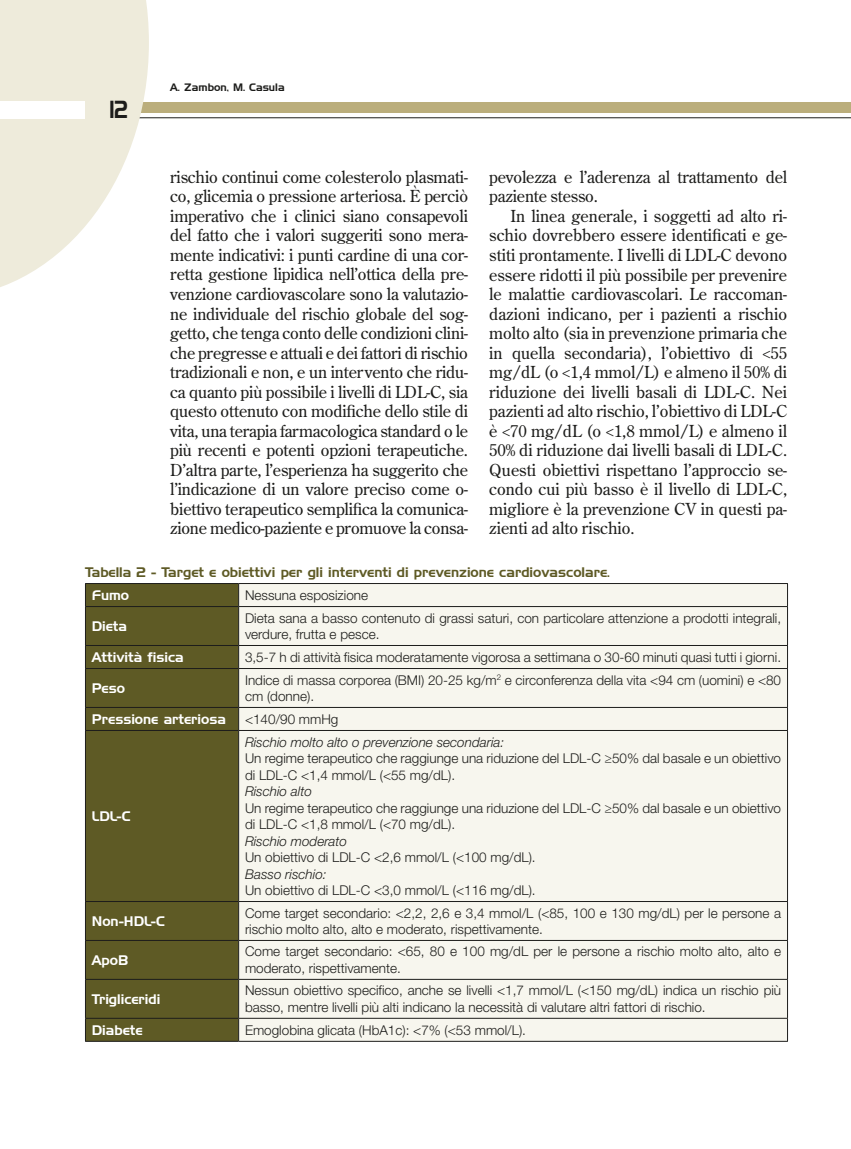
<style>
.page{position:relative;width:851px;height:1149px;background:#fff}
.page>*{position:absolute;margin:0;border:0;box-sizing:border-box;transform-origin:0 0}
.t1{font:24px "Handel Gothic BT";color:#1d1d1b;scale:.8 1}
.t2{font:16.5px/19.5px "Century Old Style Std";letter-spacing:-.01em;color:#1d1d1b;text-align:justify}
.t3{font:300 13.5px/16.5px "Helvetica Neue LT Std";color:#1d1d1b}
.t4{font:13.5px "Handel Gothic BT";color:#fff}
.t5{font:italic 300 13.5px "Helvetica Neue LT Std";color:#1d1d1b}
.t6{font:13.5px "Handel Gothic BT";color:#5e5a25}
.t7{font:10.5px "Handel Gothic BT";color:#1d1d1b}
</style>
<div class="page">
<hr style="left:0;top:117px;width:850px;height:1px;background:#1d1d1b">
<div style="left:0;top:102px;width:850px;height:11px;background:#bbae7c"></div>
<svg style="left:0;top:0;width:149px;height:287px;fill:#eeebdb"></svg>
<div style="left:0;top:101px;width:85px;height:17px;background:#fff"></div>
<div style="left:86px;top:584px;width:152px;height:456px;background:#5e5a25"></div>
<div style="left:239px;top:584px;width:548px;height:456px;background:#f7f6ee"></div>
<hr style="left:85px;top:583px;width:153px;height:1px;background:#1d1d1b">
<svg style="left:85px;top:583px;width:1px;height:23px"></svg>
<hr style="left:238px;top:583px;width:549px;height:1px;background:#1d1d1b">
<svg style="left:238px;top:583px;width:1px;height:23px"></svg>
<svg style="left:787px;top:583px;width:1px;height:23px"></svg>
<hr style="left:85px;top:606px;width:153px;height:1px;background:#1d1d1b">
<hr style="left:85px;top:606px;width:1px;height:39px;background:#1d1d1b">
<hr style="left:238px;top:606px;width:549px;height:1px;background:#1d1d1b">
<hr style="left:238px;top:606px;width:1px;height:39px;background:#1d1d1b">
<hr style="left:787px;top:606px;width:1px;height:39px;background:#1d1d1b">
<hr style="left:85px;top:645px;width:153px;height:1px;background:#1d1d1b">
<svg style="left:85px;top:645px;width:1px;height:23px"></svg>
<hr style="left:238px;top:645px;width:549px;height:1px;background:#1d1d1b">
<svg style="left:238px;top:645px;width:1px;height:23px"></svg>
<svg style="left:787px;top:645px;width:1px;height:23px"></svg>
<hr style="left:85px;top:668px;width:153px;height:1px;background:#1d1d1b">
<hr style="left:85px;top:668px;width:1px;height:38px;background:#1d1d1b">
<hr style="left:238px;top:668px;width:549px;height:1px;background:#1d1d1b">
<hr style="left:238px;top:668px;width:1px;height:38px;background:#1d1d1b">
<hr style="left:787px;top:668px;width:1px;height:38px;background:#1d1d1b">
<hr style="left:85px;top:706px;width:153px;height:1px;background:#1d1d1b">
<svg style="left:85px;top:707px;width:1px;height:22px"></svg>
<hr style="left:238px;top:706px;width:549px;height:1px;background:#1d1d1b">
<svg style="left:238px;top:707px;width:1px;height:22px"></svg>
<svg style="left:787px;top:707px;width:1px;height:22px"></svg>
<hr style="left:85px;top:729px;width:153px;height:1px;background:#1d1d1b">
<hr style="left:85px;top:730px;width:1px;height:170px;background:#1d1d1b">
<hr style="left:238px;top:729px;width:549px;height:1px;background:#1d1d1b">
<hr style="left:238px;top:730px;width:1px;height:170px;background:#1d1d1b">
<hr style="left:787px;top:730px;width:1px;height:170px;background:#1d1d1b">
<hr style="left:85px;top:900px;width:153px;height:1px;background:#1d1d1b">
<hr style="left:85px;top:901px;width:1px;height:38px;background:#1d1d1b">
<hr style="left:238px;top:900px;width:549px;height:1px;background:#1d1d1b">
<hr style="left:238px;top:901px;width:1px;height:38px;background:#1d1d1b">
<hr style="left:787px;top:901px;width:1px;height:38px;background:#1d1d1b">
<hr style="left:85px;top:939px;width:153px;height:1px;background:#1d1d1b">
<hr style="left:85px;top:940px;width:1px;height:38px;background:#1d1d1b">
<hr style="left:238px;top:939px;width:549px;height:1px;background:#1d1d1b">
<hr style="left:238px;top:940px;width:1px;height:38px;background:#1d1d1b">
<hr style="left:787px;top:940px;width:1px;height:38px;background:#1d1d1b">
<hr style="left:85px;top:978px;width:153px;height:1px;background:#1d1d1b">
<hr style="left:85px;top:979px;width:1px;height:38px;background:#1d1d1b">
<hr style="left:238px;top:978px;width:549px;height:1px;background:#1d1d1b">
<hr style="left:238px;top:979px;width:1px;height:38px;background:#1d1d1b">
<hr style="left:787px;top:979px;width:1px;height:38px;background:#1d1d1b">
<hr style="left:85px;top:1017px;width:153px;height:1px;background:#1d1d1b">
<svg style="left:85px;top:1018px;width:1px;height:22px"></svg>
<hr style="left:238px;top:1017px;width:549px;height:1px;background:#1d1d1b">
<svg style="left:238px;top:1018px;width:1px;height:22px"></svg>
<svg style="left:787px;top:1018px;width:1px;height:22px"></svg>
<hr style="left:85px;top:1040px;width:153px;height:1px;background:#1d1d1b">
<hr style="left:238px;top:1040px;width:549px;height:1px;background:#1d1d1b">
<h1 class="t1" style="left:109px;top:95px;width:24px">12</h1>
<p class="t7" style="left:170px;top:81px;width:116px">A. Zambon, M. Casula</p>
<p class="t2" style="left:170px;top:167px;width:299px">rischio continui come colesterolo plasmati&shy;co, glicemia o pressione arteriosa. È perciò imperativo che i clinici siano consapevoli del fatto che i valori suggeriti sono mera&shy;mente indicativi: i punti cardine di una cor&shy;retta gestione lipidica nell’ottica della pre&shy;venzione cardiovascolare sono la valutazio&shy;ne individuale del rischio globale del sog&shy;getto, che tenga conto delle condizioni clini&shy;che pregresse e attuali e dei fattori di rischio tradizionali e non, e un intervento che ridu&shy;ca quanto più possibile i livelli di LDL-C, sia questo ottenuto con modifiche dello stile di vita, una terapia farmacologica standard o le più recenti e potenti opzioni terapeutiche.<br>D’altra parte, l’esperienza ha suggerito che l’indicazione di un valore preciso come o&shy;biettivo terapeutico semplifica la comunica&shy;zione medico-paziente e promuove la consa-</p>
<p class="t2" style="left:489px;top:167px;width:299px">pevolezza e l’aderenza al trattamento del paziente stesso.</p>
<p class="t2" style="left:489px;top:206px;width:299px;text-indent:21px">In linea generale, i soggetti ad alto ri&shy;schio dovrebbero essere identificati e ge&shy;stiti prontamente. I livelli di LDL-C devono essere ridotti il più possibile per prevenire le malattie cardiovascolari. Le raccoman&shy;dazioni indicano, per i pazienti a rischio molto alto (sia in prevenzione primaria che in quella secondaria), l’obiettivo di &lt;55 mg/dL (o &lt;1,4 mmol/L) e almeno il 50% di riduzione dei livelli basali di LDL-C. Nei pazienti ad alto rischio, l’obiettivo di LDL-C è &lt;70 mg/dL (o &lt;1,8 mmol/L) e almeno il 50% di riduzione dai livelli basali di LDL-C.<br>Questi obiettivi rispettano l’approccio se&shy;condo cui più basso è il livello di LDL-C, migliore è la prevenzione CV in questi pa&shy;zienti ad alto rischio.</p>
<p class="t6" style="left:85px;top:564px;width:526px">Tabella 2 - Target e obiettivi per gli interventi di prevenzione cardiovascolare.</p>
<p class="t4" style="left:92px;top:587px;width:39px">Fumo</p>
<p class="t3" style="left:245px;top:586px;width:125px">Nessuna esposizione</p>
<p class="t4" style="left:92px;top:618px;width:37px">Dieta</p>
<p class="t3" style="left:245px;top:609px;width:537px">Dieta sana a basso contenuto di grassi saturi, con particolare attenzione a prodotti integrali, verdure, frutta e pesce.</p>
<p class="t4" style="left:92px;top:649px;width:93px">Attività fisica</p>
<p class="t3" style="left:245px;top:648px;width:537px">3,5-7 h di attività fisica moderatamente vigorosa a settimana o 30-60 minuti quasi tutti i giorni.</p>
<p class="t4" style="left:92px;top:680px;width:35px">Peso</p>
<p class="t3" style="left:245px;top:671px;width:537px">Indice di massa corporea (BMI) 20-25 kg/m<sup>2</sup> e circonferenza della vita &lt;94 cm (uomini) e &lt;80 cm (donne).</p>
<p class="t4" style="left:92px;top:710px;width:136px">Pressione arteriosa</p>
<p class="t3" style="left:245px;top:710px;width:95px">&lt;140/90 mmHg</p>
<p class="t4" style="left:92px;top:807px;width:40px">LDL-C</p>
<p class="t5" style="left:245px;top:733px;width:261px">Rischio molto alto o prevenzione secondaria:</p>
<p class="t3" style="left:245px;top:749px;width:537px">Un regime terapeutico che raggiunge una riduzione del LDL-C ≥50% dal basale e un obiettivo di LDL-C &lt;1,4 mmol/L (&lt;55 mg/dL).</p>
<p class="t5" style="left:245px;top:783px;width:68px">Rischio alto</p>
<p class="t3" style="left:245px;top:799px;width:537px">Un regime terapeutico che raggiunge una riduzione del LDL-C ≥50% dal basale e un obiettivo di LDL-C &lt;1,8 mmol/L (&lt;70 mg/dL).</p>
<p class="t5" style="left:245px;top:832px;width:104px">Rischio moderato</p>
<p class="t3" style="left:245px;top:848px;width:292px">Un obiettivo di LDL-C &lt;2,6 mmol/L (&lt;100 mg/dL).</p>
<p class="t5" style="left:245px;top:865px;width:83px">Basso rischio:</p>
<p class="t3" style="left:245px;top:881px;width:292px">Un obiettivo di LDL-C &lt;3,0 mmol/L (&lt;116 mg/dL).</p>
<p class="t4" style="left:92px;top:912px;width:75px">Non-HDL-C</p>
<p class="t3" style="left:245px;top:903px;width:537px">Come target secondario: &lt;2,2, 2,6 e 3,4 mmol/L (&lt;85, 100 e 130 mg/dL) per le persone a rischio molto alto, alto e moderato, rispettivamente.</p>
<p class="t4" style="left:92px;top:951px;width:38px">ApoB</p>
<p class="t3" style="left:245px;top:942px;width:537px">Come target secondario: &lt;65, 80 e 100 mg/dL per le persone a rischio molto alto, alto e moderato, rispettivamente.</p>
<p class="t4" style="left:92px;top:990px;width:70px">Trigliceridi</p>
<p class="t3" style="left:245px;top:981px;width:537px">Nessun obiettivo specifico, anche se livelli &lt;1,7 mmol/L (&lt;150 mg/dL) indica un rischio più basso, mentre livelli più alti indicano la necessità di valutare altri fattori di rischio.</p>
<p class="t4" style="left:92px;top:1021px;width:52px">Diabete</p>
<p class="t3" style="left:245px;top:1020px;width:282px">Emoglobina glicata (HbA1c): &lt;7% (&lt;53 mmol/L).</p>
</div>
